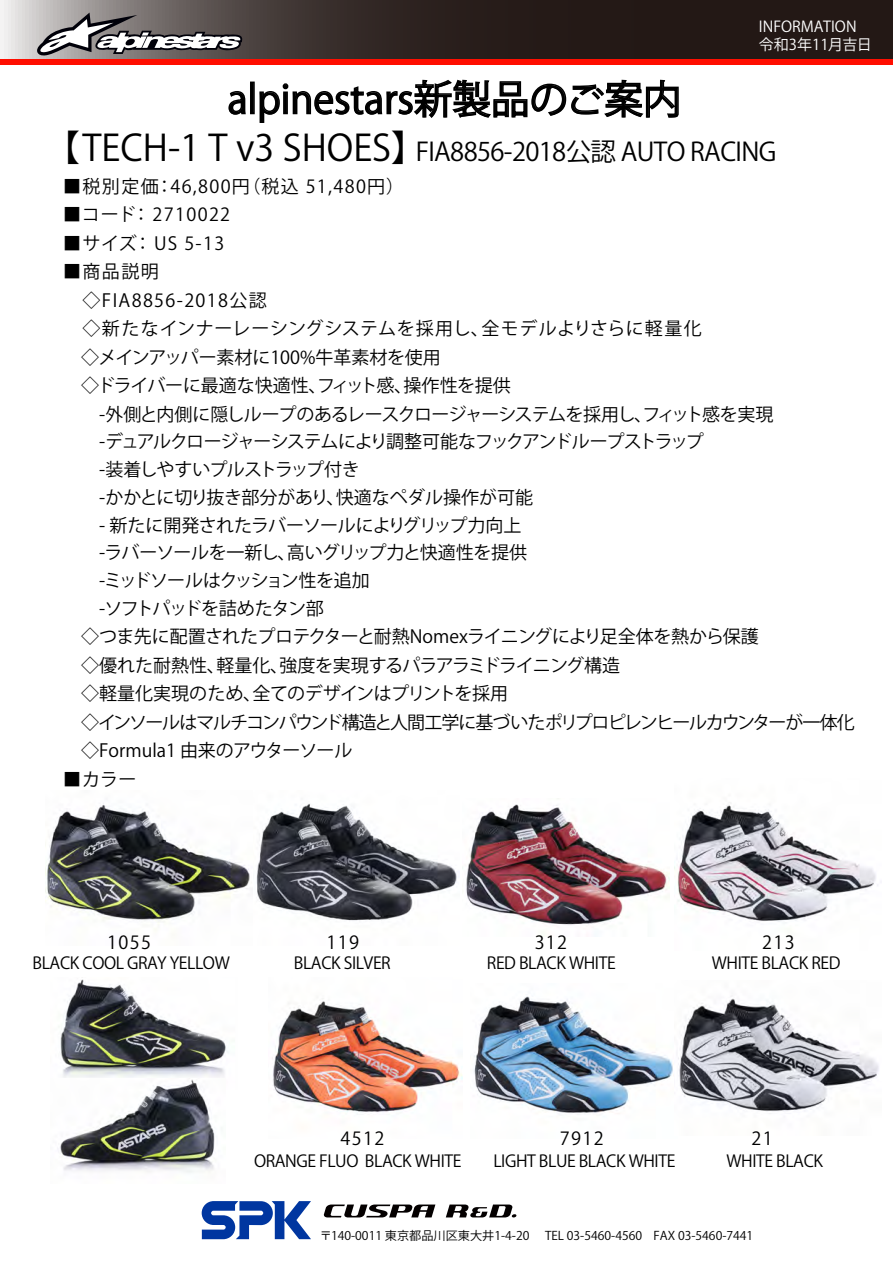
<style>
.page{position:relative;width:893px;height:1263px;background:#fff}
.page>*{position:absolute;margin:0;border:0;box-sizing:border-box;transform-origin:0 0}
.t1{font:39px "Koz Go Pr 6 N";color:#000}
.t2{font:25.5px "Koz Go Pr 6 N";letter-spacing:-.025em;color:#000}
.t3{font:18px "Koz Go Pr 6 N";letter-spacing:-.02em;color:#000}
.t4{font:18px/27.8px "Koz Go Pr 6 N";letter-spacing:-.05em;color:#000}
.t5{font:18px/28.5px "Koz Go Pr 6 N";color:#000}
.t6{font:18px "Koz Go Pr 6 N";letter-spacing:-.08em;color:#000}
.t7{font:18px "Koz Go Pr 6 N";letter-spacing:-.04em;color:#000}
.t8{font:18px "Koz Go Pr 6 N";letter-spacing:.075em;color:#000}
.t9{font:18px "Koz Go Pr 6 N";letter-spacing:-.07em;color:#000}
.t10{font:18px "Koz Go Pr 6 N";letter-spacing:-.055em;color:#000}
.t11{font:16.5px "Koz Go Pr 6 N";letter-spacing:-.025em;color:#000}
.t12{font:15px/18px "Koz Go Pr 6 N";color:#fff}
.t13{font:12px "Koz Go Pr 6 N";color:#000}
.s1{font-size:36px}
</style>
<div class="page">
<div style="left:0;top:54px;width:892px;height:11px;background:#ff0e00"></div>
<svg style="left:0;top:0;width:892px;height:59px"></svg>
<svg style="left:228px;top:91px;width:18px;height:24px"></svg>
<div style="left:250px;top:82px;width:5px;height:32px;border:2px solid #000"></div>
<svg style="left:259px;top:79px;width:420px;height:44px"></svg>
<svg style="left:202px;top:1201px;width:109px;height:38px"></svg>
<svg style="left:324px;top:1205px;width:111px;height:12px"></svg>
<svg style="left:446px;top:1205px;width:70px;height:12px"></svg>
<svg style="left:37px;top:13px;width:205px;height:43px"></svg>
<img style="left:474px;top:996px;width:200px;height:117px">
<img style="left:678px;top:995px;width:201px;height:117px">
<img style="left:46px;top:803px;width:411px;height:127px">
<img style="left:462px;top:804px;width:207px;height:121px">
<img style="left:272px;top:998px;width:190px;height:117px">
<img style="left:674px;top:802px;width:204px;height:120px">
<img style="left:60px;top:979px;width:168px;height:99px">
<img style="left:60px;top:1079px;width:155px;height:94px">
<h1 class="t1" style="left:228px;top:77px;width:455px">alpinestars新製品のご案内</h1>
<p class="t12" style="left:759px;top:17px;width:114px">INFORMATION令和3年11月吉日</p>
<h2 class="t2" style="left:44px;top:137px;width:733px"><span class="s1">【TECH-1 T v3 SHOES】</span>FIA8856-2018公認 AUTO RACING</h2>
<p class="t8" style="left:63px;top:176px;width:342px">■税別定価：46,800円（税込 51,480円）</p>
<p class="t8" style="left:63px;top:204px;width:168px">■コード： 2710022</p>
<p class="t3" style="left:63px;top:233px;width:162px">■サイズ： US 5-13</p>
<p class="t5" style="left:81px;top:258px;width:622px;text-indent:-18px">■商品説明<br>◇FIA8856-2018公認<br>◇新たなインナーレーシングシステムを採用し、全モデルよりさらに軽量化◇メインアッパー素材に100%牛革素材を使用<br>◇ドライバーに最適な快適性、フィット感、操作性を提供</p>
<p class="t4" style="left:99px;top:401px;width:675px">-外側と内側に隠しループのあるレースクロージャーシステムを採用し、フィット感を実現-デュアルクロージャーシステムにより調整可能なフックアンドループストラップ<br>-装着しやすいプルストラップ付き<br>-かかとに切り抜き部分があり、快適なペダル操作が可能</p>
<p class="t3" style="left:99px;top:515px;width:423px">- 新たに開発されたラバーソールによりグリップ力向上</p>
<p class="t3" style="left:99px;top:543px;width:429px">-ラバーソールを一新し、高いグリップ力と快適性を提供</p>
<p class="t9" style="left:99px;top:570px;width:272px">-ミッドソールはクッション性を追加</p>
<p class="t10" style="left:99px;top:598px;width:226px">-ソフトパッドを詰めたタン部</p>
<p class="t7" style="left:81px;top:627px;width:679px">◇つま先に配置されたプロテクターと耐熱Nomexライニングにより足全体を熱から保護</p>
<p class="t3" style="left:81px;top:655px;width:540px">◇優れた耐熱性、軽量化、強度を実現するパラアラミドライニング構造</p>
<p class="t3" style="left:81px;top:684px;width:428px">◇軽量化実現のため、全てのデザインはプリントを採用</p>
<p class="t6" style="left:81px;top:712px;width:775px">◇インソールはマルチコンパウンド構造と人間工学に基づいたポリプロピレンヒールカウンターが一体化</p>
<p class="t3" style="left:81px;top:741px;width:273px">◇Formula1 由来のアウターソール</p>
<p class="t3" style="left:63px;top:769px;width:75px">■カラー</p>
<p class="t3" style="left:107px;top:932px;width:45px">1055</p>
<p class="t3" style="left:326px;top:932px;width:34px">119</p>
<p class="t3" style="left:534px;top:932px;width:34px">312</p>
<p class="t3" style="left:762px;top:932px;width:34px">213</p>
<p class="t11" style="left:16px;top:954px;width:376px">　BLACK COOL GRAY YELLOW　　　　BLACK SILVER</p>
<p class="t11" style="left:487px;top:954px;width:130px">RED BLACK WHITE</p>
<p class="t11" style="left:711px;top:954px;width:130px">WHITE BLACK RED</p>
<p class="t3" style="left:751px;top:1128px;width:23px">21</p>
<p class="t11" style="left:254px;top:1152px;width:423px">ORANGE FLUO BLACK WHITE　　LIGHT BLUE BLACK WHITE</p>
<p class="t11" style="left:726px;top:1152px;width:98px">WHITE BLACK</p>
<p class="t13" style="left:320px;top:1228px;width:250px">〒140-0011 東京都品川区東大井1-4-20 　　　</p>
<p class="t13" style="left:545px;top:1228px;width:210px">TEL 03-5460-4560 FAX 03-5460-7441</p>
</div>
